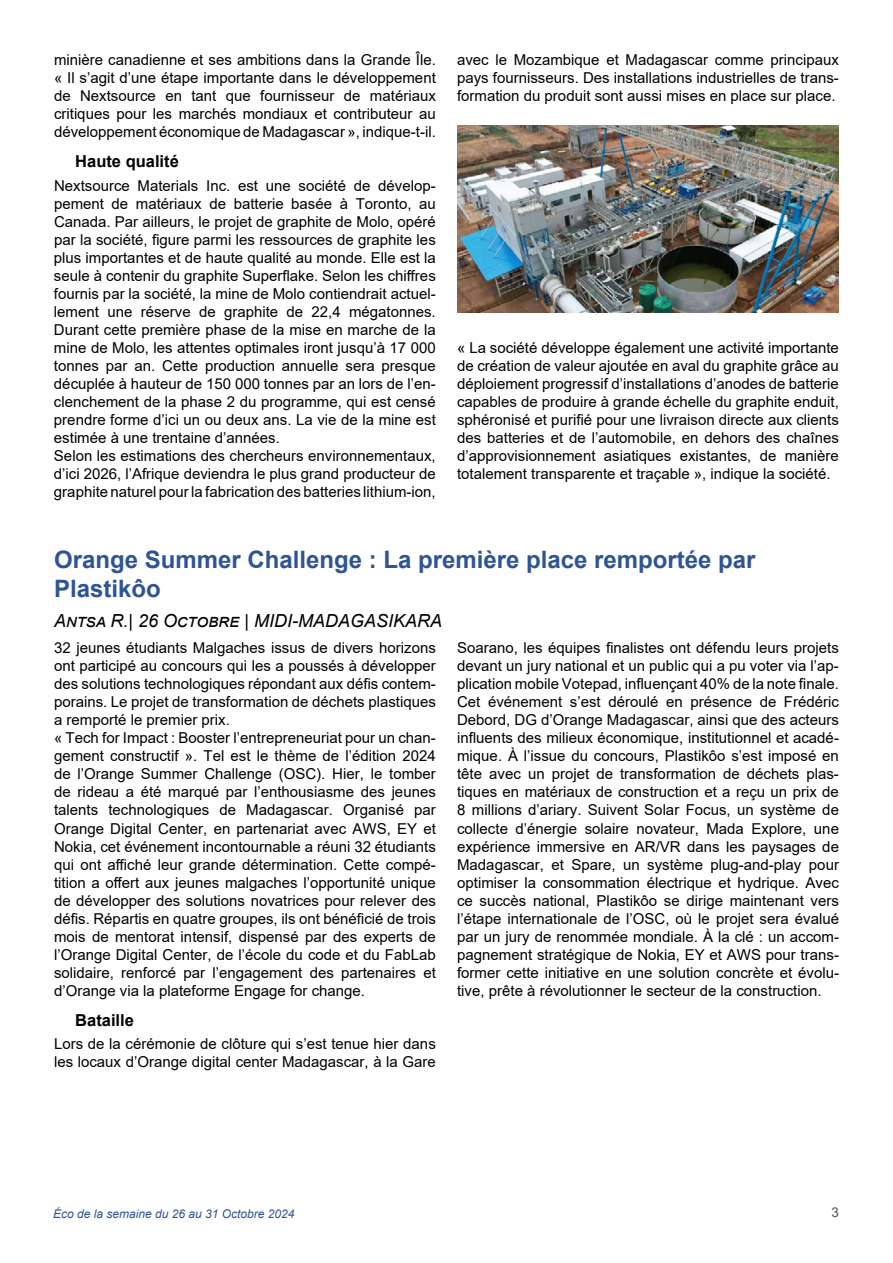
<style>
.page{position:relative;width:893px;height:1263px;background:#fff}
.page>*{position:absolute;margin:0;border:0;box-sizing:border-box;transform-origin:0 0}
.t1{font:700 24px/28.8px "Arial";color:#2f5496}
.t2{font:italic 18px "Arial";color:#000}
.t3{font:700 16.5px "Arial";color:#000}
.t4{font:15px/18px "Arial";color:#000;text-align:justify}
.t5{font:13.5px "Arial";color:#525252}
.t6{font:italic 12px "Arial";color:#2f5496}
</style>
<div class="page">
<img style="left:457px;top:126px;width:382px;height:187px">
<p class="t4" style="left:54px;top:51px;width:383px">minière canadienne et ses ambitions dans la Grande Île. « Il s’agit d’une étape importante dans le développement de Nextsource en tant que fournisseur de matériaux critiques pour les marchés mondiaux et contributeur au développement économique de Madagascar », indique-t-il.</p>
<p class="t3" style="left:75px;top:150px;width:105px">Haute qualité</p>
<p class="t4" style="left:54px;top:176px;width:383px;text-align:left">Nextsource Materials Inc. est une société de dévelop&shy;pement de matériaux de batterie basée à Toronto, au Canada. Par ailleurs, le projet de graphite de Molo, opéré par la société, figure parmi les ressources de graphite les plus importantes et de haute qualité au monde. Elle est la seule à contenir du graphite Superflake. Selon les chiffres fournis par la société, la mine de Molo contiendrait actuel&shy;lement une réserve de graphite de 22,4 mégatonnes.<br>Durant cette première phase de la mise en marche de la mine de Molo, les attentes optimales iront jusqu’à 17 000 tonnes par an. Cette production annuelle sera presque décuplée à hauteur de 150 000 tonnes par an lors de l’en&shy;clenchement de la phase 2 du programme, qui est censé prendre forme d’ici un ou deux ans. La vie de la mine est estimée à une trentaine d’années.<br>Selon les estimations des chercheurs environnementaux, d’ici 2026, l’Afrique deviendra le plus grand producteur de graphite naturel pour la fabrication des batteries lithium-ion,</p>
<p class="t4" style="left:457px;top:51px;width:383px">avec le Mozambique et Madagascar comme principaux pays fournisseurs. Des installations industrielles de trans&shy;formation du produit sont aussi mises en place sur place.</p>
<p class="t4" style="left:457px;top:339px;width:383px">« La société développe également une activité importante de création de valeur ajoutée en aval du graphite grâce au déploiement progressif d’installations d’anodes de batterie capables de produire à grande échelle du graphite enduit, sphéronisé et purifié pour une livraison directe aux clients des batteries et de l’automobile, en dehors des chaînes d’approvisionnement asiatiques existantes, de manière totalement transparente et traçable », indique la société.</p>
<h1 class="t1" style="left:54px;top:545px;width:703px">Orange Summer Challenge : La première place remportée par<br>Plastikôo</h1>
<p class="t2" style="left:54px;top:609px;width:390px">Antsa R.| 26 Octobre | MIDI-MADAGASIKARA</p>
<p class="t4" style="left:54px;top:639px;width:383px;text-align:left">32 jeunes étudiants Malgaches issus de divers horizons ont participé au concours qui les a poussés à développer des solutions technologiques répondant aux défis contem&shy;porains. Le projet de transformation de déchets plastiques a remporté le premier prix.<br>« Tech for Impact : Booster l’entrepreneuriat pour un chan&shy;gement constructif ». Tel est le thème de l’édition 2024 de l’Orange Summer Challenge (OSC). Hier, le tomber de rideau a été marqué par l’enthousiasme des jeunes talents technologiques de Madagascar. Organisé par Orange Digital Center, en partenariat avec AWS, EY et Nokia, cet événement incontournable a réuni 32 étudiants qui ont affiché leur grande détermination. Cette compé&shy;tition a offert aux jeunes malgaches l’opportunité unique de développer des solutions novatrices pour relever des défis. Répartis en quatre groupes, ils ont bénéficié de trois mois de mentorat intensif, dispensé par des experts de l’Orange Digital Center, de l’école du code et du FabLab solidaire, renforcé par l’engagement des partenaires et d’Orange via la plateforme Engage for change.</p>
<p class="t3" style="left:75px;top:1008px;width:60px">Bataille</p>
<p class="t4" style="left:54px;top:1035px;width:383px">Lors de la cérémonie de clôture qui s’est tenue hier dans les locaux d’Orange digital center Madagascar, à la Gare</p>
<p class="t4" style="left:457px;top:639px;width:383px">Soarano, les équipes finalistes ont défendu leurs projets devant un jury national et un public qui a pu voter via l’ap&shy;plication mobile Votepad, influençant 40% de la note finale.<br>Cet événement s’est déroulé en présence de Frédéric Debord, DG d’Orange Madagascar, ainsi que des acteurs influents des milieux économique, institutionnel et acadé&shy;mique. À l’issue du concours, Plastikôo s’est imposé en tête avec un projet de transformation de déchets plas&shy;tiques en matériaux de construction et a reçu un prix de 8 millions d’ariary. Suivent Solar Focus, un système de collecte d’énergie solaire novateur, Mada Explore, une expérience immersive en AR/VR dans les paysages de Madagascar, et Spare, un système plug-and-play pour optimiser la consommation électrique et hydrique. Avec ce succès national, Plastikôo se dirige maintenant vers l’étape internationale de l’OSC, où le projet sera évalué par un jury de renommée mondiale. À la clé : un accom&shy;pagnement stratégique de Nokia, EY et AWS pour trans&shy;former cette initiative en une solution concrète et évolu&shy;tive, prête à révolutionner le secteur de la construction.</p>
<p class="t6" style="left:53px;top:1205px;width:243px">Éco de la semaine du 26 au 31 Octobre 2024</p>
<p class="t5" style="left:831px;top:1203px;width:9px">3</p>
</div>
